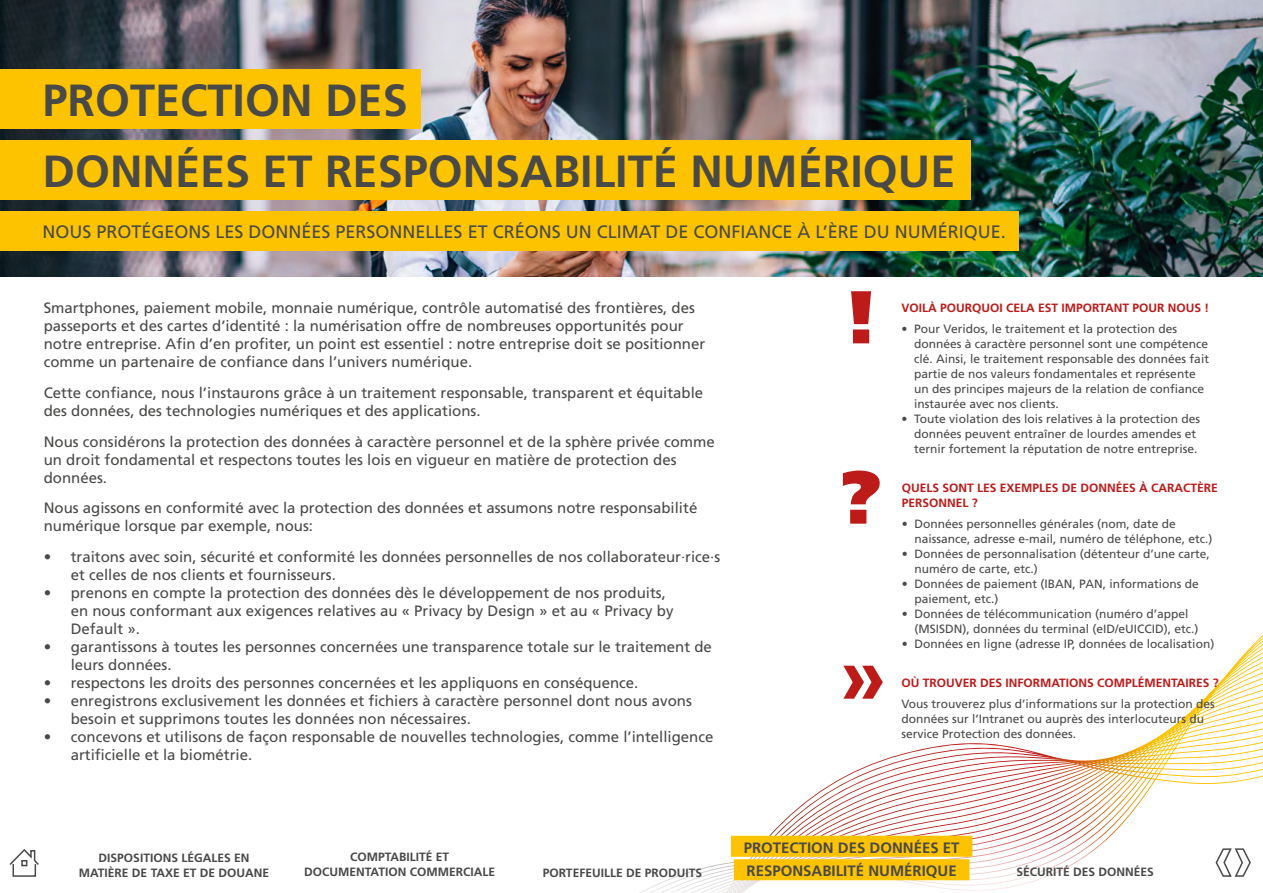
<style>
.page{position:relative;width:1263px;height:893px;background:#fff}
.page>*{position:absolute;margin:0;border:0;box-sizing:border-box;transform-origin:0 0}
.H2-Headline-30pt-gra{font:700 45px "Frutiger LT Pro";color:#494948}
.H3-Roman-12pt-grau-3{font:18px "Frutiger LT Pro";color:#494948}
.Copy_10pt_grau{font:15px/18px "Frutiger LT Pro";color:#494948}
.t1{font:700 15px/23.5px "Frutiger LT Pro";color:#494948}
.p_Copy_Hinweistext{font:12px/15px "Frutiger LT Pro";color:#494948}
.H4_Head_Hinweistext{font:700 12px/15px "Frutiger LT Pro";color:#bd1a1a}
.t2{font:700 12px/15px "Frutiger LT Pro";color:#494948;text-align:center}
</style>
<div class="page">
<svg style="left:772px;top:671px;width:458px;height:162px"></svg>
<img style="left:0;top:0;width:1263px;height:276px">
<svg style="left:851px;top:291px;width:20px;height:52px"></svg>
<svg style="left:843px;top:470px;width:37px;height:54px"></svg>
<svg style="left:843px;top:666px;width:40px;height:33px"></svg>
<div style="left:0;top:140px;width:971px;height:60px;background:#fdc300"></div>
<div style="left:0;top:69px;width:421px;height:59px;background:#fdc300"></div>
<div style="left:0;top:212px;width:1018px;height:39px;background:#fdc300"></div>
<svg style="left:1215px;top:848px;width:36px;height:29px"></svg>
<svg style="left:9px;top:849px;width:30px;height:28px"></svg>
<div style="left:731px;top:836px;width:241px;height:21px;background:#fdc300"></div>
<div style="left:734px;top:859px;width:235px;height:21px;background:#fdc300"></div>
<h2 class="H2-Headline-30pt-gra" style="left:43px;top:73px;width:367px">PROTECTION DES</h2>
<h2 class="H2-Headline-30pt-gra" style="left:43px;top:144px;width:914px">DONNÉES ET RESPONSABILITÉ NUMÉRIQUE</h2>
<h3 class="H3-Roman-12pt-grau-3" style="left:43px;top:221px;width:965px">NOUS PROTÉGEONS LES DONNÉES PERSONNELLES ET CRÉONS UN CLIMAT DE CONFIANCE À L’ÈRE DU NUMÉRIQUE.</h3>
<p class="Copy_10pt_grau" style="left:44px;top:299px;width:663px">Smartphones, paiement mobile, monnaie numérique, contrôle automatisé des frontières, des passeports et des cartes d’identité : la numérisation offre de nombreuses opportunités pour notre entreprise. Afin d’en profiter, un point est essentiel : notre entreprise doit se positionner comme un partenaire de confiance dans l’univers numérique.</p>
<p class="Copy_10pt_grau" style="left:44px;top:384px;width:661px">Cette confiance, nous l’instaurons grâce à un traitement responsable, transparent et équitable des données, des technologies numériques et des applications.</p>
<p class="Copy_10pt_grau" style="left:44px;top:433px;width:672px">Nous considérons la protection des données à caractère personnel et de la sphère privée comme un droit fondamental et respectons toutes les lois en vigueur en matière de protection des données.</p>
<p class="Copy_10pt_grau" style="left:44px;top:499px;width:655px">Nous agissons en conformité avec la protection des données et assumons notre responsabilité numérique lorsque par exemple, nous:</p>
<p class="Copy_10pt_grau" style="left:71px;top:548px;width:651px;text-indent:-27px">• traitons avec soin, sécurité et conformité les données personnelles de nos collaborateur·rice·s et celles de nos clients et fournisseurs.</p>
<p class="Copy_10pt_grau" style="left:71px;top:584px;width:604px;text-indent:-27px">• prenons en compte la protection des données dès le développement de nos produits, en nous conformant aux exigences relatives au « Privacy by Design » et au « Privacy by<br>Default ».</p>
<p class="Copy_10pt_grau" style="left:71px;top:638px;width:643px;text-indent:-27px">• garantissons à toutes les personnes concernées une transparence totale sur le traitement de leurs données.</p>
<p class="Copy_10pt_grau" style="left:44px;top:674px;width:596px">• respectons les droits des personnes concernées et les appliquons en conséquence.</p>
<p class="Copy_10pt_grau" style="left:71px;top:692px;width:622px;text-indent:-27px">• enregistrons exclusivement les données et fichiers à caractère personnel dont nous avons besoin et supprimons toutes les données non nécessaires.</p>
<p class="Copy_10pt_grau" style="left:71px;top:728px;width:644px;text-indent:-27px">• concevons et utilisons de façon responsable de nouvelles technologies, comme l’intelligence artificielle et la biométrie.</p>
<h4 class="H4_Head_Hinweistext" style="left:901px;top:300px;width:309px">VOILÀ POURQUOI CELA EST IMPORTANT POUR NOUS !</h4>
<p class="p_Copy_Hinweistext" style="left:914px;top:321px;width:296px;text-indent:-13px">• Pour Veridos, le traitement et la protection des données à caractère personnel sont une compétence clé. Ainsi, le traitement responsable des données fait partie de nos valeurs fondamentales et représente un des principes majeurs de la relation de confiance instaurée avec nos clients.</p>
<p class="p_Copy_Hinweistext" style="left:914px;top:411px;width:287px;text-indent:-13px">• Toute violation des lois relatives à la protection des données peuvent entraîner de lourdes amendes et ternir fortement la réputation de notre entreprise.</p>
<h4 class="H4_Head_Hinweistext" style="left:902px;top:480px;width:318px">QUELS SONT LES EXEMPLES DE DONNÉES À CARACTÈRE<br>PERSONNEL ?</h4>
<p class="p_Copy_Hinweistext" style="left:914px;top:516px;width:300px;text-indent:-13px">• Données personnelles générales (nom, date de naissance, adresse e-mail, numéro de téléphone, etc.)</p>
<p class="p_Copy_Hinweistext" style="left:914px;top:546px;width:297px;text-indent:-13px">• Données de personnalisation (détenteur d’une carte, numéro de carte, etc.)</p>
<p class="p_Copy_Hinweistext" style="left:914px;top:576px;width:286px;text-indent:-13px">• Données de paiement (IBAN, PAN, informations de paiement, etc.)</p>
<p class="p_Copy_Hinweistext" style="left:914px;top:606px;width:286px;text-indent:-13px">• Données de télécommunication (numéro d’appel (MSISDN), données du terminal (eID/eUICCID), etc.)</p>
<p class="p_Copy_Hinweistext" style="left:902px;top:636px;width:314px">• Données en ligne (adresse IP, données de localisation)</p>
<h4 class="H4_Head_Hinweistext" style="left:901px;top:675px;width:319px">OÙ TROUVER DES INFORMATIONS COMPLÉMENTAIRES ?</h4>
<p class="p_Copy_Hinweistext" style="left:901px;top:696px;width:315px">Vous trouverez plus d’informations sur la protection des données sur l’Intranet ou auprès des interlocuteurs du service Protection des données.</p>
<p class="t2" style="left:79px;top:850px;width:192px">DISPOSITIONS LÉGALES EN<br>MATIÈRE DE TAXE ET DE DOUANE</p>
<p class="t2" style="left:304px;top:849px;width:192px">COMPTABILITÉ ET<br>DOCUMENTATION COMMERCIALE</p>
<p class="t2" style="left:543px;top:865px;width:161px">PORTEFEUILLE DE PRODUITS</p>
<p class="t1" style="left:744px;top:835px;width:217px">PROTECTION DES DONNÉES ET<br>RESPONSABILITÉ NUMÉRIQUE</p>
<p class="t2" style="left:1016px;top:864px;width:139px">SÉCURITÉ DES DONNÉES</p>
</div>
